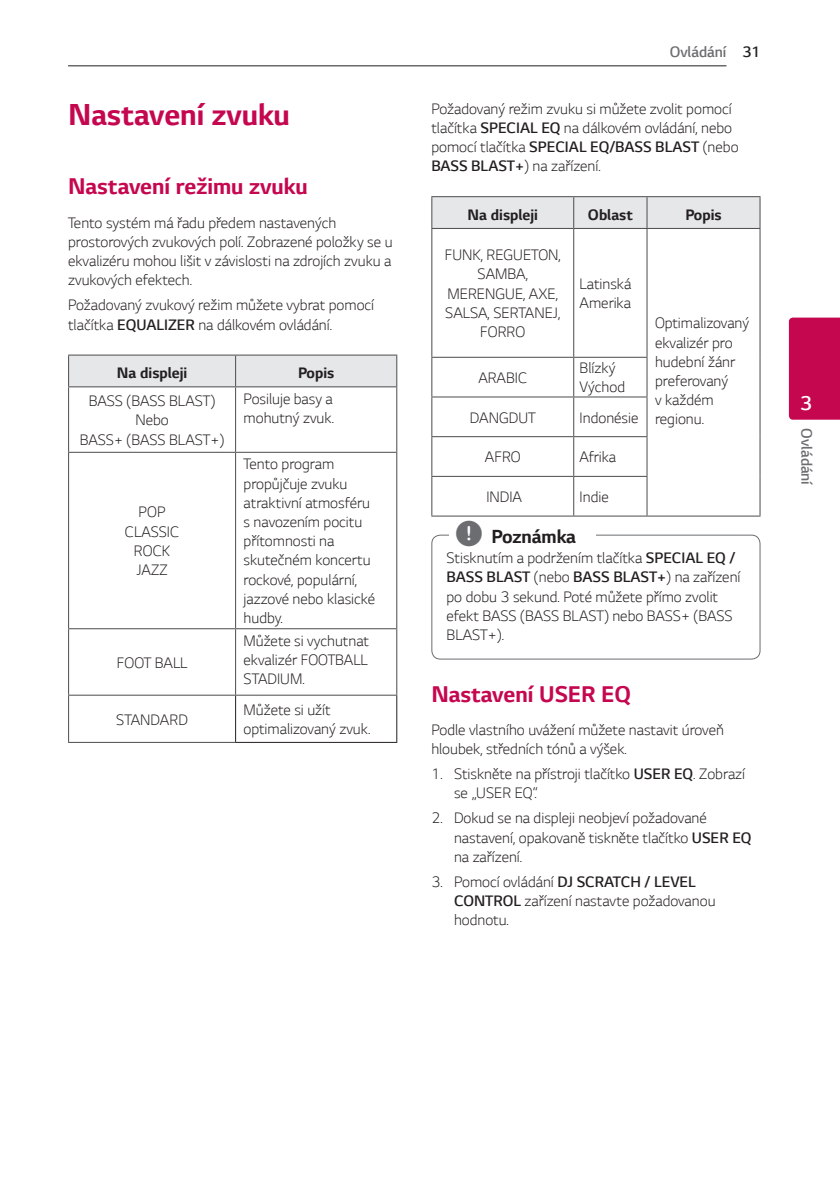
<style>
.page{position:relative;width:840px;height:1191px;background:#fff}
.page>*{position:absolute;margin:0;border:0;box-sizing:border-box;transform-origin:0 0}
.t1{font:700 32px "LG Smart";color:#c50750}
.t2{font:700 24px "LG Smart";color:#c50750}
.t3{font:300 21px "LG Smart";color:#fff}
.t4{font:700 20px "LG Smart";color:#231f20}
.t5{font:300 16px/19.2px "LG Smart";color:#231f20}
.t6{font:700 16px "LG Smart";color:#231f20}
.t7{font:300 16px "LG Smart";color:#6c6d70}
.s1{font-style:inherit}
.s2{color:#231f20}
.s3{font-family:"UPSYS Common";font-weight:400;font-size:30px;color:#6c6d70}
</style>
<div class="page">
<hr style="left:68px;top:65px;width:658px;height:1px;background:#231f20">
<div style="left:788px;top:317px;width:51px;height:103px;background:#c50750"></div>
<div style="left:69px;top:355px;width:327px;height:31px;background:#e6e7e9"></div>
<hr style="left:68px;top:354px;width:167px;height:1px;background:#4b4c4d">
<hr style="left:68px;top:355px;width:1px;height:31px;background:#4b4c4d">
<hr style="left:235px;top:354px;width:162px;height:1px;background:#4b4c4d">
<hr style="left:235px;top:355px;width:1px;height:31px;background:#4b4c4d">
<hr style="left:396px;top:355px;width:1px;height:31px;background:#4b4c4d">
<hr style="left:68px;top:386px;width:167px;height:1px;background:#4b4c4d">
<hr style="left:235px;top:386px;width:162px;height:1px;background:#4b4c4d">
<hr style="left:68px;top:453px;width:1px;height:175px;background:#4b4c4d">
<hr style="left:235px;top:453px;width:1px;height:175px;background:#4b4c4d">
<hr style="left:396px;top:453px;width:1px;height:175px;background:#4b4c4d">
<hr style="left:68px;top:387px;width:1px;height:65px;background:#4b4c4d">
<hr style="left:235px;top:387px;width:1px;height:65px;background:#4b4c4d">
<hr style="left:396px;top:387px;width:1px;height:65px;background:#4b4c4d">
<hr style="left:68px;top:629px;width:1px;height:65px;background:#4b4c4d">
<hr style="left:235px;top:629px;width:1px;height:65px;background:#4b4c4d">
<hr style="left:396px;top:629px;width:1px;height:65px;background:#4b4c4d">
<hr style="left:68px;top:452px;width:167px;height:1px;background:#4b4c4d">
<hr style="left:235px;top:452px;width:162px;height:1px;background:#4b4c4d">
<hr style="left:68px;top:628px;width:167px;height:1px;background:#4b4c4d">
<hr style="left:235px;top:628px;width:162px;height:1px;background:#4b4c4d">
<hr style="left:68px;top:695px;width:1px;height:47px;background:#4b4c4d">
<hr style="left:68px;top:742px;width:167px;height:1px;background:#4b4c4d">
<hr style="left:235px;top:742px;width:162px;height:1px;background:#231f20">
<hr style="left:68px;top:694px;width:167px;height:1px;background:#4b4c4d">
<hr style="left:235px;top:694px;width:162px;height:1px;background:#4b4c4d">
<hr style="left:235px;top:695px;width:1px;height:47px;background:#231f20">
<hr style="left:396px;top:695px;width:1px;height:47px;background:#231f20">
<svg style="left:432px;top:197px;width:327px;height:31px;background:#e4e5e7"></svg>
<hr style="left:431px;top:196px;width:142px;height:1px;background:#4b4c4d">
<hr style="left:431px;top:197px;width:1px;height:31px;background:#4b4c4d">
<hr style="left:573px;top:196px;width:73px;height:1px;background:#4b4c4d">
<hr style="left:573px;top:197px;width:1px;height:31px;background:#4b4c4d">
<hr style="left:646px;top:196px;width:114px;height:1px;background:#4b4c4d">
<hr style="left:646px;top:197px;width:1px;height:31px;background:#4b4c4d">
<hr style="left:759px;top:197px;width:1px;height:31px;background:#4b4c4d">
<hr style="left:431px;top:228px;width:142px;height:1px;background:#4b4c4d">
<hr style="left:573px;top:228px;width:73px;height:1px;background:#4b4c4d">
<hr style="left:646px;top:228px;width:114px;height:1px;background:#4b4c4d">
<hr style="left:431px;top:229px;width:1px;height:128px;background:#4b4c4d">
<hr style="left:573px;top:229px;width:1px;height:128px;background:#4b4c4d">
<hr style="left:646px;top:229px;width:1px;height:128px;background:#4b4c4d">
<hr style="left:759px;top:229px;width:1px;height:128px;background:#4b4c4d">
<hr style="left:431px;top:358px;width:1px;height:38px;background:#4b4c4d">
<hr style="left:573px;top:358px;width:1px;height:38px;background:#4b4c4d">
<hr style="left:646px;top:358px;width:1px;height:38px;background:#4b4c4d">
<hr style="left:759px;top:357px;width:1px;height:40px;background:#4b4c4d">
<hr style="left:431px;top:397px;width:1px;height:39px;background:#4b4c4d">
<hr style="left:573px;top:397px;width:1px;height:39px;background:#4b4c4d">
<hr style="left:646px;top:397px;width:1px;height:39px;background:#4b4c4d">
<hr style="left:759px;top:397px;width:1px;height:40px;background:#4b4c4d">
<hr style="left:431px;top:437px;width:1px;height:39px;background:#4b4c4d">
<hr style="left:573px;top:437px;width:1px;height:39px;background:#4b4c4d">
<hr style="left:646px;top:437px;width:1px;height:39px;background:#4b4c4d">
<hr style="left:759px;top:437px;width:1px;height:39px;background:#4b4c4d">
<hr style="left:431px;top:477px;width:1px;height:38px;background:#4b4c4d">
<hr style="left:573px;top:477px;width:1px;height:38px;background:#4b4c4d">
<hr style="left:646px;top:477px;width:1px;height:38px;background:#4b4c4d">
<hr style="left:759px;top:476px;width:1px;height:39px;background:#4b4c4d">
<hr style="left:431px;top:357px;width:142px;height:1px;background:#4b4c4d">
<hr style="left:573px;top:357px;width:74px;height:1px;background:#4b4c4d">
<hr style="left:431px;top:396px;width:142px;height:1px;background:#4b4c4d">
<hr style="left:573px;top:396px;width:74px;height:1px;background:#4b4c4d">
<hr style="left:431px;top:436px;width:142px;height:1px;background:#4b4c4d">
<hr style="left:573px;top:436px;width:74px;height:1px;background:#4b4c4d">
<hr style="left:431px;top:476px;width:142px;height:1px;background:#4b4c4d">
<hr style="left:573px;top:476px;width:74px;height:1px;background:#4b4c4d">
<hr style="left:646px;top:515px;width:114px;height:1px;background:#4b4c4d">
<hr style="left:431px;top:515px;width:142px;height:1px;background:#4b4c4d">
<hr style="left:573px;top:515px;width:73px;height:1px;background:#4b4c4d">
<div style="left:431px;top:534px;width:329px;height:125px;border:1px solid #6c6d70;border-radius:9px"></div>
<div style="left:449px;top:529px;width:146px;height:19px;background:#fff"></div>
<h1 class="t1" style="left:68px;top:95px;width:223px">Nastavení zvuku</h1>
<h2 class="t2" style="left:68px;top:172px;width:241px">Nastavení režimu zvuku</h2>
<p class="t5" style="left:68px;top:213px;width:326px">Tento systém má řadu předem nastavených prostorových zvukových polí. Zobrazené položky se u ekvalizéru mohou lišit v závislosti na zdrojích zvuku a zvukových efektech.</p>
<p class="t5" style="left:68px;top:295px;width:307px">Požadovaný zvukový režim můžete vybrat pomocí tlačítka <span class="s1">EQUALIZER</span> na dálkovém ovládání.</p>
<p class="t6" style="left:117px;top:363px;width:72px">Na displeji</p>
<p class="t6" style="left:298px;top:363px;width:38px">Popis</p>
<p class="t5" style="left:80px;top:391px;width:146px;text-align:center">BASS (BASS BLAST)<br>Nebo<br>BASS+ (BASS BLAST+)</p>
<p class="t5" style="left:243px;top:389px;width:92px">Posiluje basy a mohutný zvuk.</p>
<p class="t5" style="left:125px;top:502px;width:56px;text-align:center">POP<br>CLASSIC<br>ROCK<br>JAZZ</p>
<p class="t5" style="left:117px;top:653px;width:72px">FOOT BALL</p>
<p class="t5" style="left:243px;top:454px;width:133px">Tento program propůjčuje zvuku atraktivní atmosféru s navozením pocitu přítomnosti na skutečném koncertu rockové, populární, jazzové nebo klasické hudby.</p>
<p class="t5" style="left:243px;top:631px;width:127px;text-align:justify">Můžete si vychutnat ekvalizér FOOTBALL STADIUM.</p>
<p class="t5" style="left:116px;top:709px;width:73px">STANDARD</p>
<p class="t5" style="left:243px;top:700px;width:128px">Můžete si užít optimalizovaný zvuk.</p>
<p class="t7" style="left:669px;top:42px;width:92px">Ovládání <span class="s2">31</span></p>
<p class="t5" style="left:431px;top:99px;width:308px">Požadovaný režim zvuku si můžete zvolit pomocí tlačítka <span class="s1">SPECIAL EQ</span> na dálkovém ovládání, nebo pomocí tlačítka <span class="s1">SPECIAL EQ/BASS BLAST</span> (nebo <span class="s1">BASS BLAST+</span>) na zařízení.</p>
<p class="t6" style="left:467px;top:205px;width:72px">Na displeji</p>
<p class="t6" style="left:587px;top:205px;width:46px">Oblast</p>
<p class="t6" style="left:685px;top:205px;width:38px">Popis</p>
<p class="t5" style="left:444px;top:245px;width:118px;text-align:center">FUNK, REGUETON,<br>SAMBA,<br>MERENGUE, AXE,<br>SALSA, SERTANEJ,<br>FORRO</p>
<p class="t5" style="left:579px;top:274px;width:53px">Latinská<br>Amerika</p>
<p class="t5" style="left:654px;top:313px;width:96px">Optimalizovaný ekvalizér pro hudební žánr preferovaný<br>v každém regionu.</p>
<p class="t5" style="left:478px;top:368px;width:50px">ARABIC</p>
<p class="t5" style="left:579px;top:358px;width:47px">Blízký<br>Východ</p>
<p class="t5" style="left:469px;top:407px;width:67px">DANGDUT</p>
<p class="t5" style="left:579px;top:407px;width:60px">Indonésie</p>
<p class="t5" style="left:484px;top:447px;width:37px">AFRO</p>
<p class="t5" style="left:579px;top:447px;width:38px">Afrika</p>
<p class="t5" style="left:486px;top:487px;width:37px">INDIA</p>
<p class="t5" style="left:579px;top:487px;width:31px">Indie</p>
<p class="t4" style="left:454px;top:524px;width:122px"><span class="s3">,</span> Poznámka</p>
<p class="t5" style="left:446px;top:548px;width:295px">Stisknutím a podržením tlačítka <span class="s1">SPECIAL EQ / BASS BLAST</span> (nebo <span class="s1">BASS BLAST+</span>) na zařízení po dobu 3 sekund. Poté můžete přímo zvolit efekt BASS (BASS BLAST) nebo BASS+ (BASS BLAST+).</p>
<h2 class="t2" style="left:431px;top:679px;width:201px">Nastavení USER EQ</h2>
<p class="t5" style="left:431px;top:720px;width:294px">Podle vlastního uvážení můžete nastavit úroveň hloubek, středních tónů a výšek.</p>
<p class="t5" style="left:454px;top:764px;width:292px;text-indent:-23px">1. Stiskněte na přístroji tlačítko <span class="s1">USER EQ</span>. Zobrazí se „USER EQ“.</p>
<p class="t5" style="left:454px;top:808px;width:299px;text-indent:-23px">2. Dokud se na displeji neobjeví požadované nastavení, opakovaně tiskněte tlačítko <span class="s1">USER EQ </span>na zařízení.</p>
<p class="t5" style="left:454px;top:871px;width:263px;text-indent:-23px">3. Pomocí ovládání <span class="s1">DJ SCRATCH / LEVEL<br>CONTROL</span> zařízení nastavte požadovanou hodnotu.</p>
<h3 class="t3" style="left:799px;top:391px;width:13px">3</h3>
<p class="t7" style="left:815px;top:428px;width:59px;rotate:90deg">Ovládání</p>
</div>
